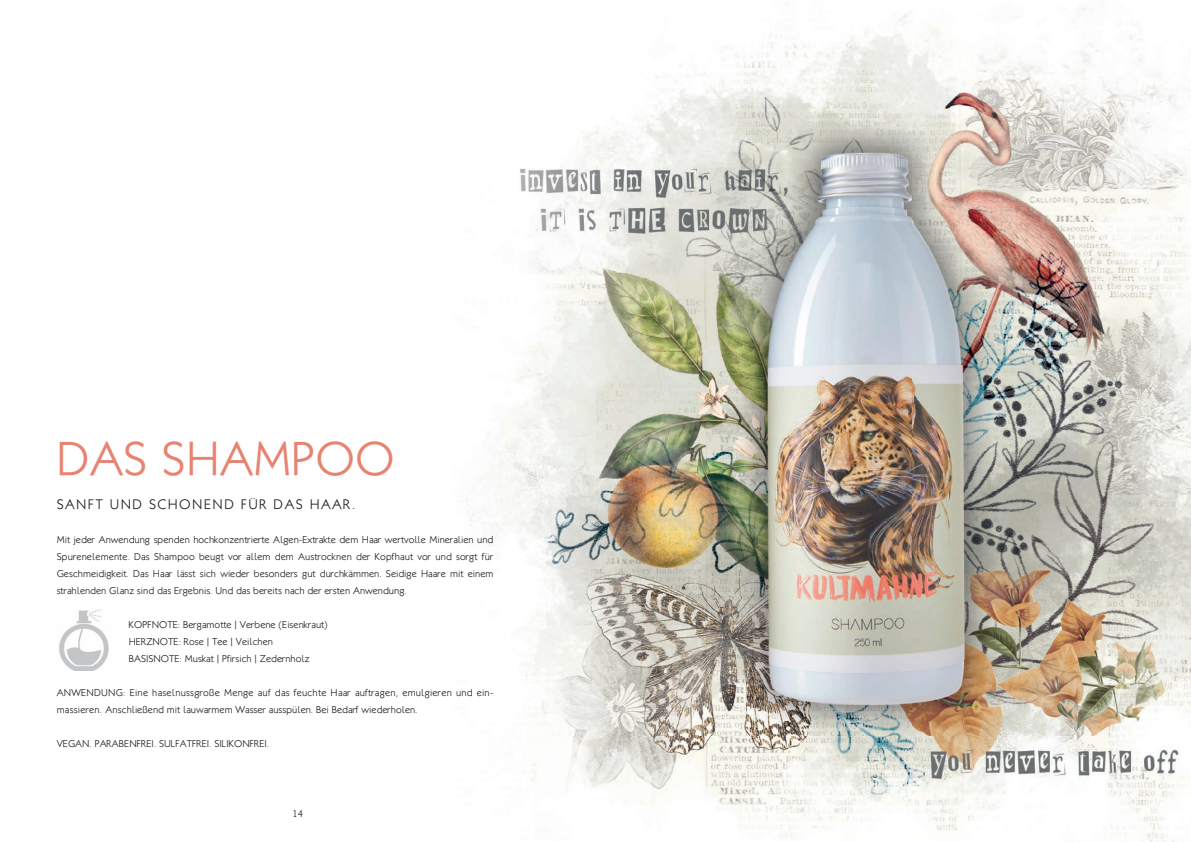
<style>
.page{position:relative;width:1191px;height:842px;background:#fff}
.page>*{position:absolute;margin:0;border:0;box-sizing:border-box;transform-origin:0 0}
.t1{font:300 48px "Klill";color:#e78371}
.t2{font:300 14px "Klill";letter-spacing:.1em;color:#231f20}
.t3{font:300 10px/17px "Klill";color:#231f20;text-align:justify}
.t4{font:300 10px/17px "Klill";letter-spacing:.02em;color:#231f20}
</style>
<div class="page">
<img style="left:59px;top:609px;width:50px;height:61px">
<img style="left:467px;top:3px;width:724px;height:839px">
<h1 class="t1" style="left:57px;top:431px;width:339px">DAS SHAMPOO</h1>
<h2 class="t2" style="left:57px;top:496px;width:300px">SANFT UND SCHONEND FÜR DAS HAAR.</h2>
<p class="t3" style="left:57px;top:531px;width:438px">Mit jeder Anwendung spenden hochkonzentrierte Algen-Extrakte dem Haar wertvolle Mineralien und Spurenelemente. Das Shampoo beugt vor allem dem Austrocknen der Kopfhaut vor und sorgt für Geschmeidigkeit. Das Haar lässt sich wieder besonders gut durchkämmen. Seidige Haare mit einem strahlenden Glanz sind das Ergebnis. Und das bereits nach der ersten Anwendung.</p>
<p class="t3" style="left:129px;top:616px;width:201px;text-align:left">KOPFNOTE: Bergamotte | Verbene (Eisenkraut)<br>HERZNOTE: Rose | Tee | Veilchen<br>BASISNOTE: Muskat | Pfirsich | Zedernholz</p>
<p class="t4" style="left:57px;top:684px;width:438px">ANWENDUNG: Eine haselnussgroße Menge auf das feuchte Haar auftragen, emulgieren und ein&shy;massieren. Anschließend mit lauwarmem Wasser ausspülen. Bei Bedarf wiederholen.</p>
<p class="t3" style="left:57px;top:735px;width:214px">VEGAN. PARABENFREI. SULFATFREI. SILIKONFREI.</p>
<p class="t3" style="left:292px;top:805px;width:12px">14</p>
</div>
